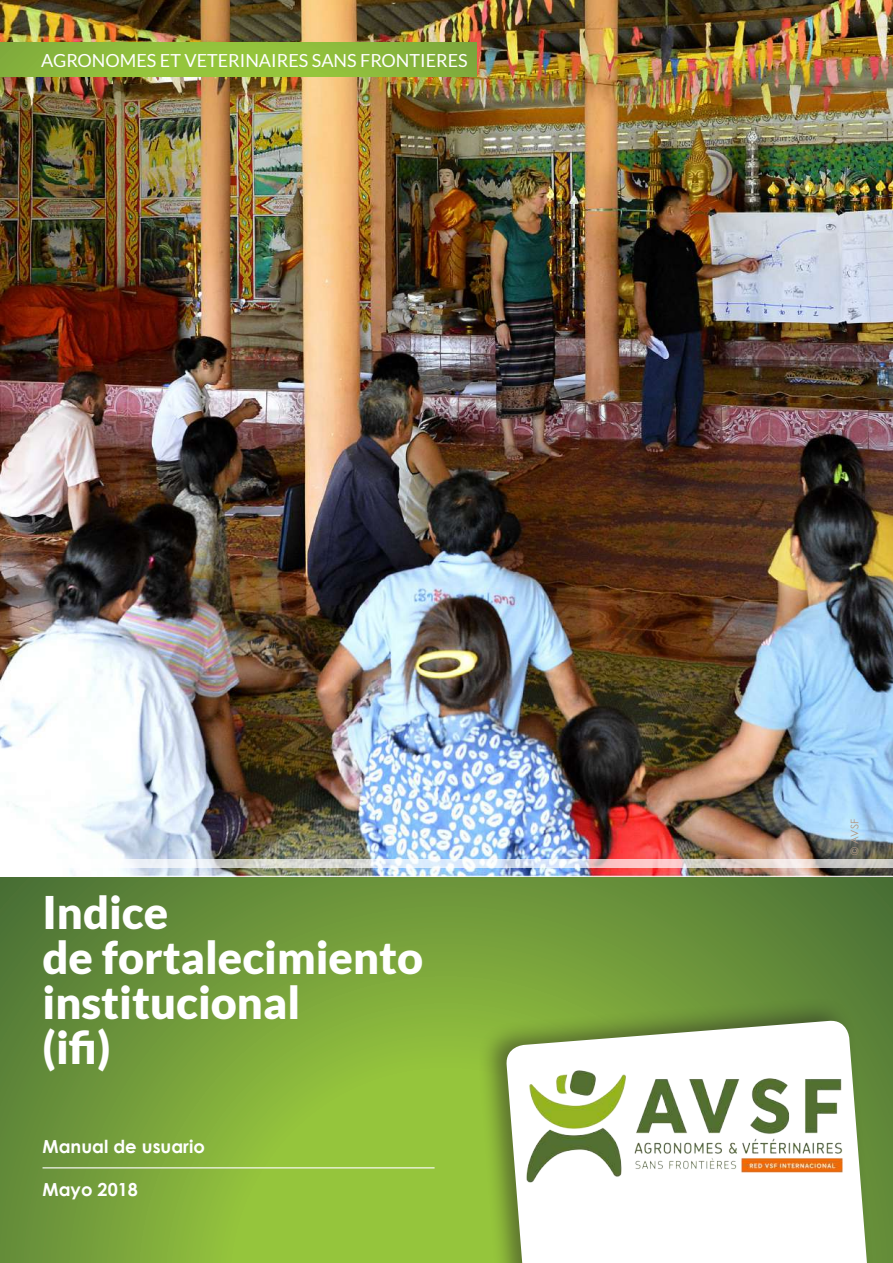
<style>
.page{position:relative;width:893px;height:1263px;background:#fff}
.page>*{position:absolute;margin:0;border:0;box-sizing:border-box;transform-origin:0 0}
.t1{font:900 45px/45px "Lato";color:#fff}
.t2{font:18px "Lato";color:#fff}
.t3{font:700 18px "Century Gothic";color:#fff}
.t4{font:10.5px "Century Gothic";color:#b09581}
</style>
<div class="page">
<svg style="left:0;top:876px;width:893px;height:387px;background:#76a03b"></svg>
<img style="left:0;top:0;width:893px;height:876px">
<div style="left:477px;top:997px;width:404px;height:266px;background:#231f20;opacity:.5"></div>
<svg style="left:505px;top:1019px;width:370px;height:244px"></svg>
<img style="left:506px;top:1052px;width:356px;height:146px">
<svg style="left:0;top:859px;width:893px;height:8px"></svg>
<hr style="left:43px;top:1167px;width:392px;height:1px;background:#fff">
<svg style="left:0;top:43px;width:476px;height:34px;background:#8dbb3c"></svg>
<p class="t2" style="left:41px;top:50px;width:428px">AGRONOMES ET VETERINAIRES SANS FRONTIERES</p>
<p class="t1" style="left:43px;top:889px;width:382px">Indice<br>de fortalecimiento institucional<br>(ifi)</p>
<p class="t3" style="left:43px;top:1135px;width:164px">Manual de usuario</p>
<p class="t3" style="left:43px;top:1178px;width:97px">Mayo 2018</p>
<p class="t4" style="left:848px;top:855px;width:38px;rotate:-90deg">© AVSF</p>
</div>
